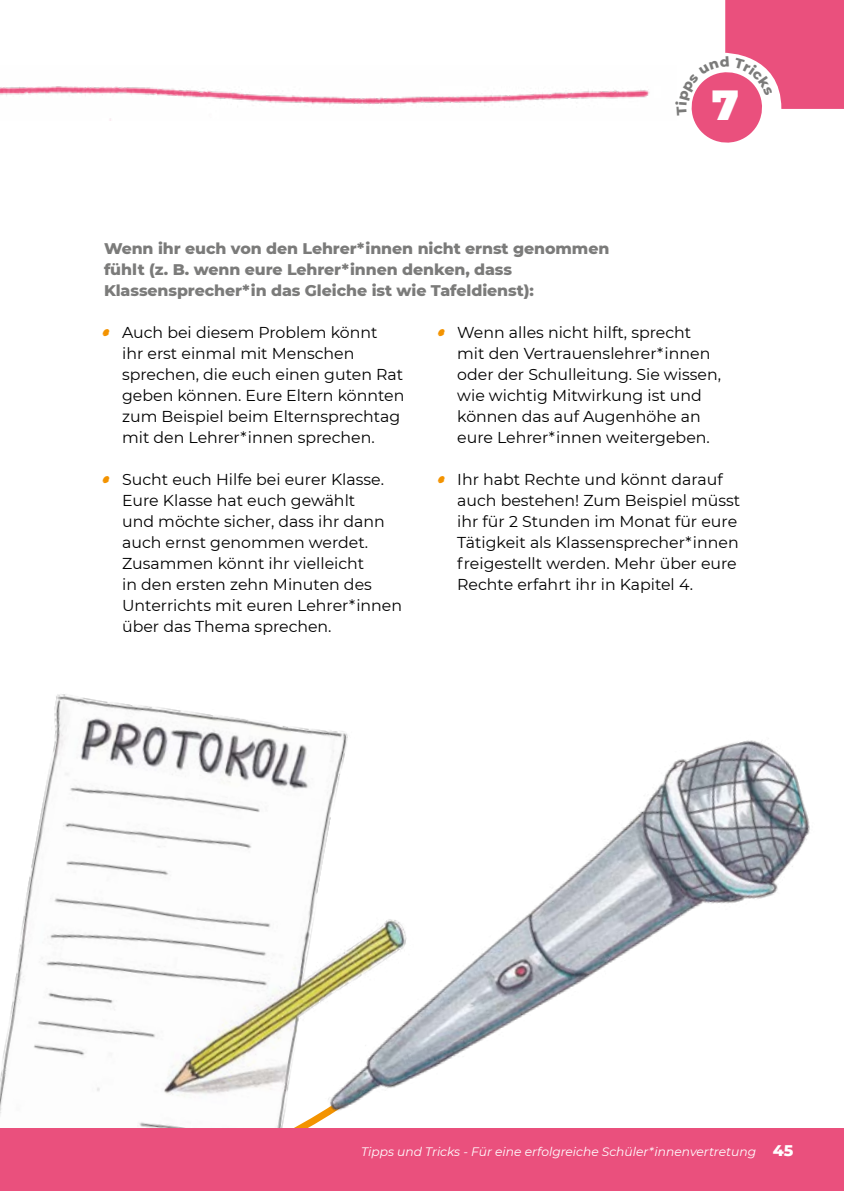
<style>
.page{position:relative;width:844px;height:1191px;background:#fff}
.page>*{position:absolute;margin:0;border:0;box-sizing:border-box;transform-origin:0 0}
.t1{font:900 42px "Montserrat";color:#fff}
.t2{font:15.75px/21px "Montserrat";color:#000}
.t3{font:800 15.75px/21px "Montserrat";letter-spacing:-.005em;color:#7b7b7a}
.t4{font:italic 12.25px "Montserrat";color:#fff}
.s1{font-family:"Flood Std";font-size:19.25px;color:#f39300}
.s2{font-weight:800;font-style:normal;font-size:15.75px}
</style>
<div class="page">
<img style="left:468px;top:740px;width:342px;height:309px">
<img style="left:0;top:694px;width:468px;height:434px">
<img style="left:0;top:86px;width:650px;height:34px">
<div style="left:0;top:1128px;width:843px;height:63px;background:#ea507d"></div>
<svg style="left:691px;top:0;width:152px;height:143px"></svg>
<p class="t1" style="left:711px;top:74px;width:29px">7</p>
<p class="t3" style="left:104px;top:237px;width:507px">Wenn ihr euch von den Lehrer*innen nicht ernst genommen fühlt (z. B. wenn eure Lehrer*innen denken, dass<br>Klassensprecher*in das Gleiche ist wie Tafeldienst):</p>
<p class="t2" style="left:122px;top:321px;width:284px;text-indent:-20px"><span class="s1">•</span> Auch bei diesem Problem könnt<br>ihr erst einmal mit Menschen sprechen, die euch einen guten Rat geben können. Eure Eltern könnten zum Beispiel beim Elternsprechtag mit den Lehrer*innen sprechen.</p>
<p class="t2" style="left:122px;top:468px;width:281px;text-indent:-20px"><span class="s1">•</span> Sucht euch Hilfe bei eurer Klasse.<br>Eure Klasse hat euch gewählt<br>und möchte sicher, dass ihr dann auch ernst genommen werdet.<br>Zusammen könnt ihr vielleicht<br>in den ersten zehn Minuten des<br>Unterrichts mit euren Lehrer*innen über das Thema sprechen.</p>
<p class="t2" style="left:457px;top:321px;width:265px;text-indent:-20px"><span class="s1">•</span> Wenn alles nicht hilft, sprecht mit den Vertrauenslehrer*innen oder der Schulleitung. Sie wissen, wie wichtig Mitwirkung ist und können das auf Augenhöhe an eure Lehrer*innen weitergeben.</p>
<p class="t2" style="left:457px;top:468px;width:284px;text-indent:-20px"><span class="s1">•</span> Ihr habt Rechte und könnt darauf auch bestehen! Zum Beispiel müsst ihr für 2 Stunden im Monat für eure Tätigkeit als Klassensprecher*innen freigestellt werden. Mehr über eure Rechte erfahrt ihr in Kapitel 4.</p>
<p class="t4" style="left:361px;top:1142px;width:433px">Tipps und Tricks - Für eine erfolgreiche Schüler*innenvertretung <span class="s2">45</span></p>
</div>
